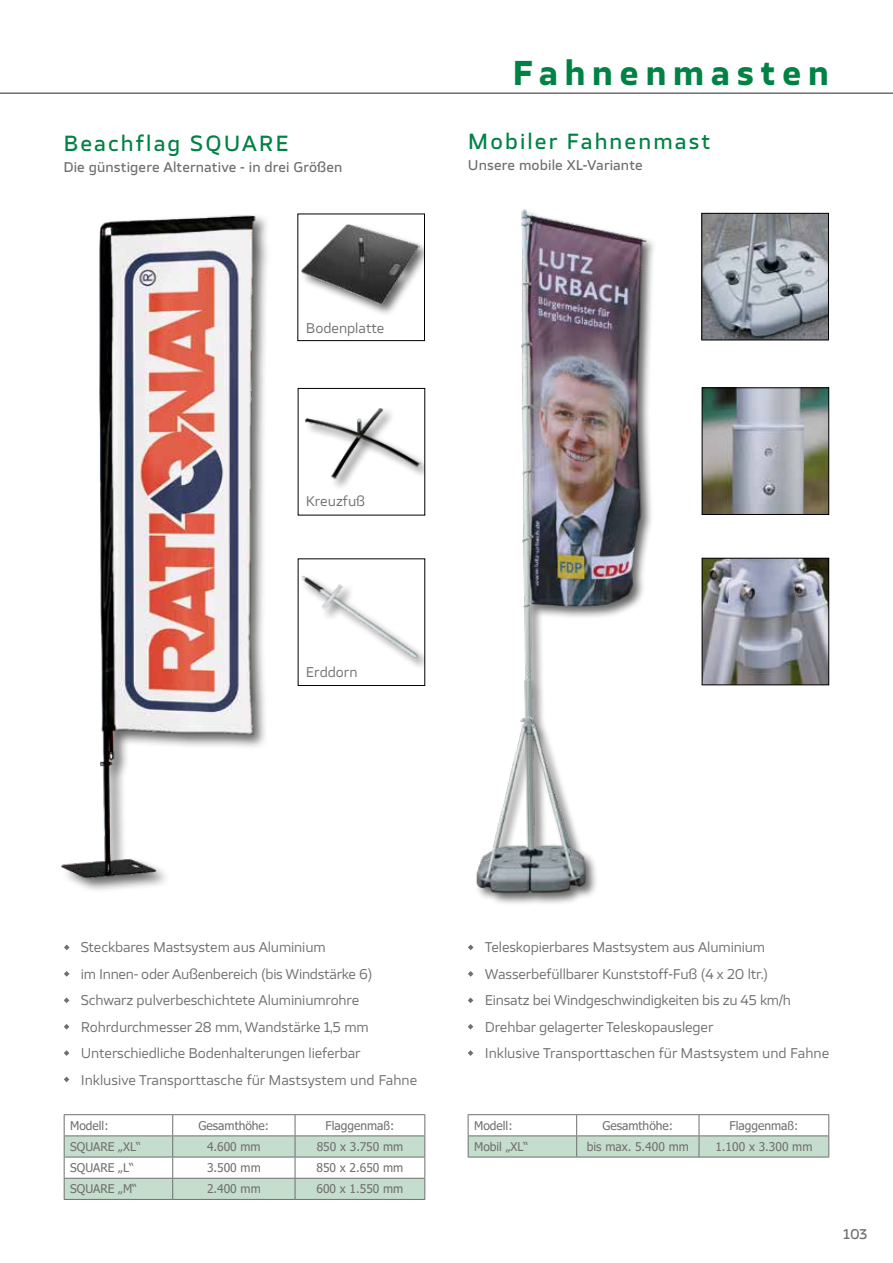
<style>
.page{position:relative;width:893px;height:1263px;background:#fff}
.page>*{position:absolute;margin:0;border:0;box-sizing:border-box;transform-origin:0 0}
.t1{font:700 33px "TT Severs";letter-spacing:.2em;color:#008244}
.t2{font:500 21px "TT Severs";letter-spacing:.1em;color:#008244}
.t3{font:13.5px/26.5px "TT Severs";letter-spacing:-.01em;color:#706f6f}
.t4{font:500 13.5px "TT Severs";letter-spacing:.01em;color:#706f6f}
.t5{font:12px "Tahoma";color:#706f6f}
</style>
<div class="page">
<hr style="left:0;top:92px;width:893px;height:2px;background:#706f6f">
<svg style="left:703px;top:215px;width:124px;height:123px;background:#949ba2"></svg>
<div style="left:701px;top:213px;width:128px;height:127px;border:1px solid #000"></div>
<svg style="left:704px;top:389px;width:123px;height:124px;background:#959a99"></svg>
<div style="left:702px;top:387px;width:127px;height:128px;border:1px solid #000"></div>
<img style="left:704px;top:560px;width:123px;height:123px">
<div style="left:702px;top:558px;width:127px;height:127px;border:1px solid #000"></div>
<img style="left:476px;top:209px;width:178px;height:695px">
<hr style="left:468px;top:1114px;width:109px;height:1px;background:#706f6f">
<hr style="left:577px;top:1114px;width:122px;height:1px;background:#706f6f">
<hr style="left:699px;top:1114px;width:130px;height:1px;background:#706f6f">
<svg style="left:468px;top:1115px;width:361px;height:42px"></svg>
<hr style="left:468px;top:1157px;width:109px;height:1px;background:#706f6f">
<hr style="left:577px;top:1157px;width:122px;height:1px;background:#706f6f">
<hr style="left:699px;top:1157px;width:130px;height:1px;background:#706f6f">
<svg style="left:468px;top:971px;width:5px;height:6px"></svg>
<svg style="left:468px;top:997px;width:5px;height:6px"></svg>
<svg style="left:468px;top:1024px;width:5px;height:5px"></svg>
<svg style="left:468px;top:1050px;width:5px;height:6px"></svg>
<svg style="left:468px;top:944px;width:5px;height:6px"></svg>
<img style="left:61px;top:215px;width:206px;height:675px">
<div style="left:300px;top:223px;width:124px;height:94px;background:#000;opacity:.6"></div>
<img style="left:300px;top:223px;width:119px;height:94px">
<div style="left:297px;top:214px;width:128px;height:127px;border:1px solid #000"></div>
<div style="left:304px;top:407px;width:121px;height:85px;background:#000;opacity:.6"></div>
<img style="left:304px;top:407px;width:117px;height:76px">
<img style="left:301px;top:576px;width:122px;height:86px">
<hr style="left:64px;top:1114px;width:109px;height:1px;background:#706f6f">
<hr style="left:173px;top:1114px;width:122px;height:1px;background:#706f6f">
<hr style="left:295px;top:1114px;width:130px;height:1px;background:#706f6f">
<svg style="left:64px;top:1115px;width:361px;height:84px"></svg>
<hr style="left:64px;top:1199px;width:109px;height:1px;background:#706f6f">
<hr style="left:173px;top:1199px;width:122px;height:1px;background:#706f6f">
<hr style="left:295px;top:1199px;width:130px;height:1px;background:#706f6f">
<svg style="left:64px;top:971px;width:5px;height:6px"></svg>
<svg style="left:64px;top:997px;width:5px;height:6px"></svg>
<svg style="left:64px;top:1024px;width:5px;height:5px"></svg>
<svg style="left:64px;top:1050px;width:5px;height:6px"></svg>
<svg style="left:64px;top:944px;width:6px;height:6px"></svg>
<svg style="left:64px;top:1076px;width:5px;height:6px"></svg>
<h2 class="t2" style="left:63px;top:130px;width:227px">Beachflag SQUARE</h2>
<p class="t4" style="left:63px;top:159px;width:281px">Die günstigere Alternative - in drei Größen</p>
<p class="t3" style="left:306px;top:314px;width:80px">Bodenplatte</p>
<p class="t3" style="left:306px;top:488px;width:61px">Kreuzfuß</p>
<p class="t3" style="left:306px;top:658px;width:53px">Erddorn</p>
<h1 class="t1" style="left:512px;top:51px;width:318px">Fahnenmasten</h1>
<h2 class="t2" style="left:468px;top:128px;width:244px">Mobiler Fahnenmast</h2>
<p class="t4" style="left:468px;top:156px;width:176px">Unsere mobile XL-Variante</p>
<p class="t3" style="left:81px;top:934px;width:338px">Steckbares Mastsystem aus Aluminium<br>im Innen- oder Außenbereich (bis Windstärke 6)<br>Schwarz pulverbeschichtete Aluminiumrohre Rohrdurchmesser 28 mm, Wandstärke 1,5 mm Unterschiedliche Bodenhalterungen lieferbar Inklusive Transporttasche für Mastsystem und Fahne</p>
<p class="t5" style="left:70px;top:1117px;width:40px">Modell:</p>
<p class="t5" style="left:199px;top:1117px;width:72px">Gesamthöhe:</p>
<p class="t5" style="left:326px;top:1117px;width:70px">Flaggenmaß:</p>
<p class="t5" style="left:70px;top:1139px;width:72px">SQUARE „XL“</p>
<p class="t5" style="left:207px;top:1139px;width:55px">4.600 mm</p>
<p class="t5" style="left:317px;top:1139px;width:88px">850 x 3.750 mm</p>
<p class="t5" style="left:70px;top:1160px;width:65px">SQUARE „L“</p>
<p class="t5" style="left:207px;top:1160px;width:55px">3.500 mm</p>
<p class="t5" style="left:317px;top:1160px;width:88px">850 x 2.650 mm</p>
<p class="t5" style="left:70px;top:1181px;width:68px">SQUARE „M“</p>
<p class="t5" style="left:207px;top:1181px;width:55px">2.400 mm</p>
<p class="t5" style="left:317px;top:1181px;width:88px">600 x 1.550 mm</p>
<p class="t3" style="left:485px;top:934px;width:346px">Teleskopierbares Mastsystem aus Aluminium Wasserbefüllbarer Kunststoff-Fuß (4 x 20 ltr.)<br>Einsatz bei Windgeschwindigkeiten bis zu 45 km/h Drehbar gelagerter Teleskopausleger<br>Inklusive Transporttaschen für Mastsystem und Fahne</p>
<p class="t5" style="left:474px;top:1117px;width:40px">Modell:</p>
<p class="t5" style="left:603px;top:1117px;width:72px">Gesamthöhe:</p>
<p class="t5" style="left:729px;top:1117px;width:70px">Flaggenmaß:</p>
<p class="t5" style="left:474px;top:1139px;width:56px">Mobil „XL“</p>
<p class="t5" style="left:587px;top:1139px;width:103px">bis max. 5.400 mm</p>
<p class="t5" style="left:715px;top:1139px;width:99px">1.100 x 3.300 mm</p>
<p class="t4" style="left:842px;top:1225px;width:27px">103</p>
</div>
